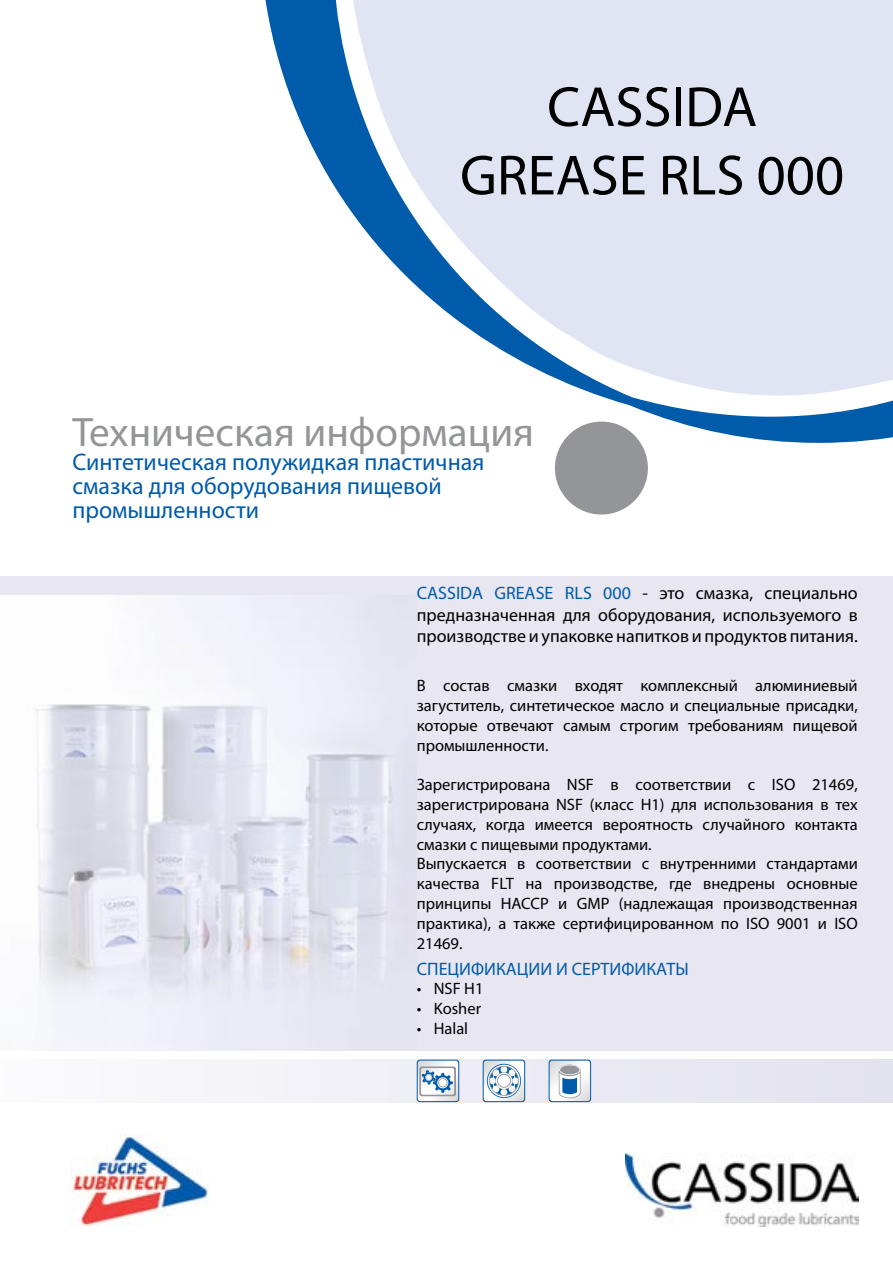
<style>
.page{position:relative;width:893px;height:1263px;background:#fff}
.page>*{position:absolute;margin:0;border:0;box-sizing:border-box;transform-origin:0 0}
.t1{font:57px/68.4px "Myriad Pro";color:#000;text-align:center}
.t2{font:41.25px "Myriad Pro";color:#939598}
.t3{font:24px/24px "Myriad Pro";color:#005baa}
.t4{font:18px/21.6px "Myriad Pro";color:#000;text-align:justify}
.t5{font:18px "Myriad Pro";color:#005baa}
.t6{font:16.5px/19.8px "Myriad Pro";color:#000;text-align:justify}
.s1{color:#005baa}
</style>
<div class="page">
<div style="left:0;top:1059px;width:893px;height:43px;background:linear-gradient(to bottom,#eeeef6,#eeeef6)"></div>
<div style="left:555px;top:422px;width:93px;height:92px;background:#939598;border-radius:50%"></div>
<svg style="left:265px;top:0;width:628px;height:443px"></svg>
<svg style="left:345px;top:0;width:548px;height:399px;fill:#e1e4f3"></svg>
<div style="left:0;top:576px;width:893px;height:474px;background:#e7e6f1"></div>
<img style="left:0;top:596px;width:396px;height:454px">
<svg style="left:483px;top:1059px;width:42px;height:43px"></svg>
<svg style="left:417px;top:1059px;width:42px;height:43px"></svg>
<svg style="left:549px;top:1059px;width:42px;height:43px"></svg>
<img style="left:625px;top:1153px;width:234px;height:74px">
<img style="left:70px;top:1135px;width:139px;height:92px">
<h1 class="t1" style="left:460px;top:72px;width:386px">CASSIDA<br>GREASE RLS 000</h1>
<h2 class="t2" style="left:72px;top:406px;width:463px">Техническая информация</h2>
<h3 class="t3" style="left:72px;top:449px;width:414px">Синтетическая полужидкая пластичная смазка для оборудования пищевой промышленности</h3>
<p class="t4" style="left:417px;top:582px;width:443px"><span class="s1">CASSIDA GREASE RLS 000</span> - это смазка, специально предназначенная для оборудования, используемого в производстве и упаковке напитков и продуктов питания.</p>
<p class="t6" style="left:417px;top:675px;width:443px">В состав смазки входят комплексный алюминиевый загуститель, синтетическое масло и специальные присадки, которые отвечают самым строгим требованиям пищевой промышленности.</p>
<p class="t6" style="left:417px;top:774px;width:443px;text-align:left">Зарегистрирована NSF в соответствии с ISO 21469, зарегистрирована NSF (класс H1) для использования в тех случаях, когда имеется вероятность случайного контакта смазки с пищевыми продуктами.<br>Выпускается в соответствии с внутренними стандартами качества FLT на производстве, где внедрены основные принципы HACCP и GMP (надлежащая производственная практика), а также сертифицированном по ISO 9001 и ISO 21469.</p>
<p class="t5" style="left:417px;top:957px;width:274px">СПЕЦИФИКАЦИИ И СЕРТИФИКАТЫ</p>
<p class="t6" style="left:417px;top:979px;width:68px">• NSF H1</p>
<p class="t6" style="left:417px;top:998px;width:66px">• Kosher</p>
<p class="t6" style="left:417px;top:1018px;width:53px">• Halal</p>
</div>
